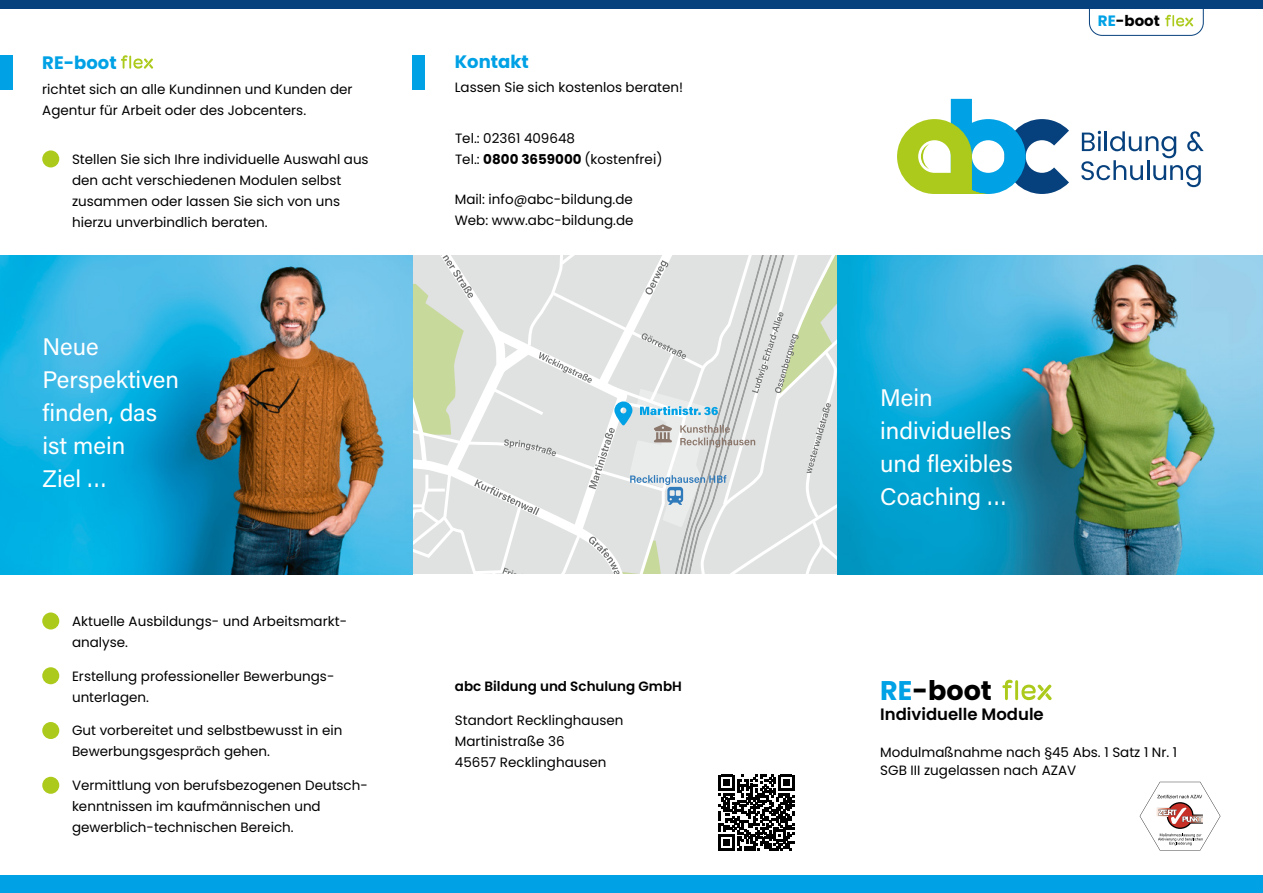
<style>
.page{position:relative;width:1263px;height:893px;background:#fff}
.page>*{position:absolute;margin:0;border:0;box-sizing:border-box;transform-origin:0 0}
.t1{font:700 27px "Poppins";color:#000}
.t2{font:24px/33px "Acumin Pro";color:#fff}
.Überschriften_blau{font:700 18px "Poppins";color:#00a1e5}
.t3{font:600 16.5px "Poppins";color:#000}
.t4{font:700 15px "Poppins";color:#000}
.t5{font:13.5px/21px "Poppins";color:#000}
.t6{font:600 13.5px "Poppins";color:#000}
.s1{font-weight:700}
.s2{color:#00a1e5}
</style>
<div class="page">
<svg style="left:402px;top:255px;width:441px;height:320px;background:#dce0dd"></svg>
<div style="left:412px;top:574px;width:426px;height:80px;background:#fff"></div>
<div style="left:0;top:0;width:1263px;height:9px;background:#07417d"></div>
<div style="left:0;top:876px;width:1263px;height:17px;background:#00a1e5"></div>
<div style="left:412px;top:55px;width:13px;height:34px;background:#00a1e5"></div>
<div style="left:0;top:55px;width:13px;height:34px;background:#00a1e5"></div>
<svg style="left:121px;top:55px;width:32px;height:14px"></svg>
<div style="left:42px;top:150px;width:17px;height:17px;background:#abca1b;border-radius:50%"></div>
<div style="left:42px;top:612px;width:17px;height:17px;background:#abca1b;border-radius:50%"></div>
<div style="left:42px;top:667px;width:17px;height:17px;background:#abca1b;border-radius:50%"></div>
<div style="left:42px;top:722px;width:17px;height:17px;background:#abca1b;border-radius:50%"></div>
<div style="left:42px;top:777px;width:17px;height:17px;background:#abca1b;border-radius:50%"></div>
<svg style="left:1081px;top:131px;width:123px;height:56px"></svg>
<svg style="left:897px;top:99px;width:172px;height:95px"></svg>
<img style="left:0;top:255px;width:412px;height:319px">
<img style="left:838px;top:255px;width:425px;height:319px">
<svg style="left:1002px;top:680px;width:11px;height:20px"></svg>
<hr style="left:1015px;top:680px;width:3px;height:20px;background:#abca1b">
<svg style="left:1021px;top:685px;width:31px;height:15px"></svg>
<svg style="left:1089px;top:9px;width:115px;height:27px"></svg>
<svg style="left:1140px;top:782px;width:80px;height:68px"></svg>
<svg style="left:719px;top:775px;width:75px;height:75px"></svg>
<p class="Überschriften_blau" style="left:42px;top:52px;width:76px">RE-boot</p>
<p class="t5" style="left:42px;top:79px;width:312px">richtet sich an alle Kundinnen und Kunden der<br>Agentur für Arbeit oder des Jobcenters.</p>
<p class="t5" style="left:72px;top:149px;width:298px">Stellen Sie sich Ihre individuelle Auswahl aus den acht verschiedenen Modulen selbst zusammen oder lassen Sie sich von uns hierzu unverbindlich beraten.</p>
<p class="t2" style="left:43px;top:329px;width:58px">Neue</p>
<p class="t2" style="left:43px;top:362px;width:138px">Perspektiven finden, das</p>
<p class="t2" style="left:43px;top:428px;width:84px">ist mein</p>
<p class="t2" style="left:43px;top:461px;width:66px">Ziel …</p>
<p class="t5" style="left:72px;top:611px;width:277px">Aktuelle Ausbildungs- und Arbeitsmarkt&shy;analyse.</p>
<p class="t5" style="left:72px;top:665px;width:264px">Erstellung professioneller Bewerbungs&shy;unterlagen.</p>
<p class="t5" style="left:72px;top:720px;width:272px">Gut vorbereitet und selbstbewusst in ein<br>Bewerbungsgespräch gehen.</p>
<p class="t5" style="left:72px;top:775px;width:297px">Vermittlung von berufsbezogenen Deutsch&shy;kenntnissen im kaufmännischen und gewerblich-technischen Bereich.</p>
<p class="Überschriften_blau" style="left:455px;top:51px;width:76px">Kontakt</p>
<p class="t5" style="left:455px;top:77px;width:230px">Lassen Sie sich kostenlos beraten!</p>
<p class="t5" style="left:455px;top:128px;width:122px">Tel.: 02361 409648</p>
<p class="t5" style="left:455px;top:149px;width:209px">Tel.: <span class="s1">0800 3659000</span> (kostenfrei)</p>
<p class="t5" style="left:455px;top:189px;width:180px">Mail: info@abc-bildung.de<br>Web: www.abc-bildung.de</p>
<p class="t6" style="left:455px;top:678px;width:228px">abc Bildung und Schulung GmbH</p>
<p class="t5" style="left:455px;top:710px;width:170px">Standort Recklinghausen</p>
<p class="t5" style="left:455px;top:731px;width:111px">Martinistraße 36</p>
<p class="t5" style="left:455px;top:752px;width:153px">45657 Recklinghausen</p>
<p class="t4" style="left:1098px;top:12px;width:63px"><span class="s2">RE</span>-boot</p>
<p class="t2" style="left:880px;top:380px;width:54px">Mein</p>
<p class="t2" style="left:880px;top:413px;width:133px">individuelles</p>
<p class="t2" style="left:880px;top:446px;width:134px">und flexibles<br>Coaching …</p>
<p class="t1" style="left:880px;top:675px;width:113px"><span class="s2">RE</span>-boot</p>
<p class="t3" style="left:880px;top:704px;width:165px">Individuelle Module</p>
<p class="t5" style="left:880px;top:742px;width:298px">Modulmaßnahme nach §45 Abs. 1 Satz 1 Nr. 1</p>
<p class="t5" style="left:880px;top:760px;width:198px">SGB III zugelassen nach AZAV</p>
</div>
